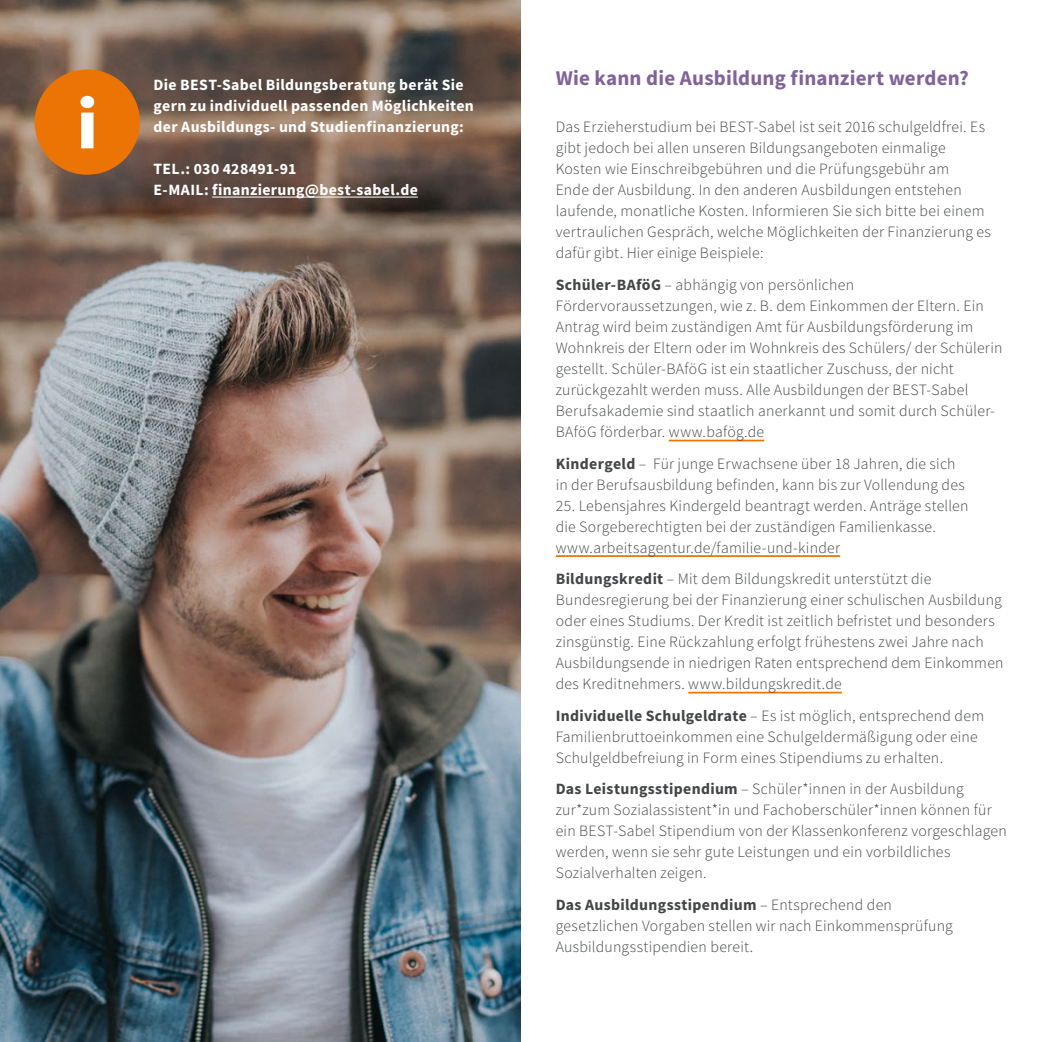
<style>
.page{position:relative;width:1042px;height:1042px;background:#fff}
.page>*{position:absolute;margin:0;border:0;box-sizing:border-box;transform-origin:0 0}
.t1{font:700 21px "Source Sans Pro";letter-spacing:.01em;color:#81639a}
.t2{font:300 15.75px/21px "Source Sans Pro";letter-spacing:.015em;color:#434546}
.t3{font:700 15.75px/21px "Source Sans Pro";letter-spacing:.02em;color:#fff}
.s1{font-weight:700}
</style>
<div class="page">
<hr style="left:669px;top:440px;width:95px;height:1px;background:#ec7405">
<hr style="left:556px;top:555px;width:284px;height:2px;background:#ec7405">
<hr style="left:688px;top:692px;width:154px;height:1px;background:#ec7405">
<img style="left:0;top:0;width:521px;height:1042px">
<hr style="left:212px;top:197px;width:206px;height:1px;background:#fff">
<div style="left:35px;top:69px;width:105px;height:106px;background:#ec7405;border-radius:50%"></div>
<svg style="left:80px;top:96px;width:14px;height:52px"></svg>
<p class="t3" style="left:154px;top:74px;width:322px">Die BEST-Sabel Bildungsberatung berät Sie gern zu individuell passenden Möglichkeiten der Ausbildungs- und Studienfinanzierung:</p>
<p class="t3" style="left:154px;top:158px;width:266px">TEL.: 030 428491-91<br>E-MAIL: finanzierung@best-sabel.de</p>
<h1 class="t1" style="left:556px;top:64px;width:415px">Wie kann die Ausbildung finanziert werden?</h1>
<p class="t2" style="left:556px;top:117px;width:437px">Das Erzieherstudium bei BEST-Sabel ist seit 2016 schulgeldfrei. Es gibt jedoch bei allen unseren Bildungsangeboten einmalige Kosten wie Einschreibgebühren und die Prüfungsgebühr am<br>Ende der Ausbildung. In den anderen Ausbildungen entstehen laufende, monatliche Kosten. Informieren Sie sich bitte bei einem vertraulichen Gespräch, welche Möglichkeiten der Finanzierung es dafür gibt. Hier einige Beispiele:</p>
<p class="t2" style="left:556px;top:274px;width:448px"><span class="s1">Schüler-BAföG</span> – abhängig von persönlichen Fördervoraussetzungen, wie z. B. dem Einkommen der Eltern. Ein Antrag wird beim zuständigen Amt für Ausbildungsförderung im Wohnkreis der Eltern oder im Wohnkreis des Schülers/ der Schülerin gestellt. Schüler-BAföG ist ein staatlicher Zuschuss, der nicht zurückgezahlt werden muss. Alle Ausbildungen der BEST-Sabel Berufsakademie sind staatlich anerkannt und somit durch Schüler-BAföG förderbar. www.bafög.de</p>
<p class="t2" style="left:556px;top:453px;width:411px"><span class="s1">Kindergeld</span> – Für junge Erwachsene über 18 Jahren, die sich in der Berufsausbildung befinden, kann bis zur Vollendung des</p>
<p class="t2" style="left:556px;top:495px;width:414px">25. Lebensjahres Kindergeld beantragt werden. Anträge stellen die Sorgeberechtigten bei der zuständigen Familienkasse. www.arbeitsagentur.de/familie-und-kinder</p>
<p class="t2" style="left:556px;top:568px;width:449px"><span class="s1">Bildungskredit</span> – Mit dem Bildungskredit unterstützt die Bundesregierung bei der Finanzierung einer schulischen Ausbildung oder eines Studiums. Der Kredit ist zeitlich befristet und besonders zinsgünstig. Eine Rückzahlung erfolgt frühestens zwei Jahre nach Ausbildungsende in niedrigen Raten entsprechend dem Einkommen des Kreditnehmers. www.bildungskredit.de</p>
<p class="t2" style="left:556px;top:705px;width:430px"><span class="s1">Individuelle Schulgeldrate</span> – Es ist möglich, entsprechend dem<br>Familienbruttoeinkommen eine Schulgeldermäßigung oder eine<br>Schulgeldbefreiung in Form eines Stipendiums zu erhalten.</p>
<p class="t2" style="left:556px;top:778px;width:452px"><span class="s1">Das Leistungsstipendium</span> – Schüler*innen in der Ausbildung zur*zum Sozialassistent*in und Fachoberschüler*innen können für ein BEST-Sabel Stipendium von der Klassenkonferenz vorgeschlagen werden, wenn sie sehr gute Leistungen und ein vorbildliches Sozialverhalten zeigen.</p>
<p class="t2" style="left:556px;top:894px;width:399px"><span class="s1">Das Ausbildungsstipendium</span> – Entsprechend den gesetzlichen Vorgaben stellen wir nach Einkommensprüfung<br>Ausbildungsstipendien bereit.</p>
</div>
